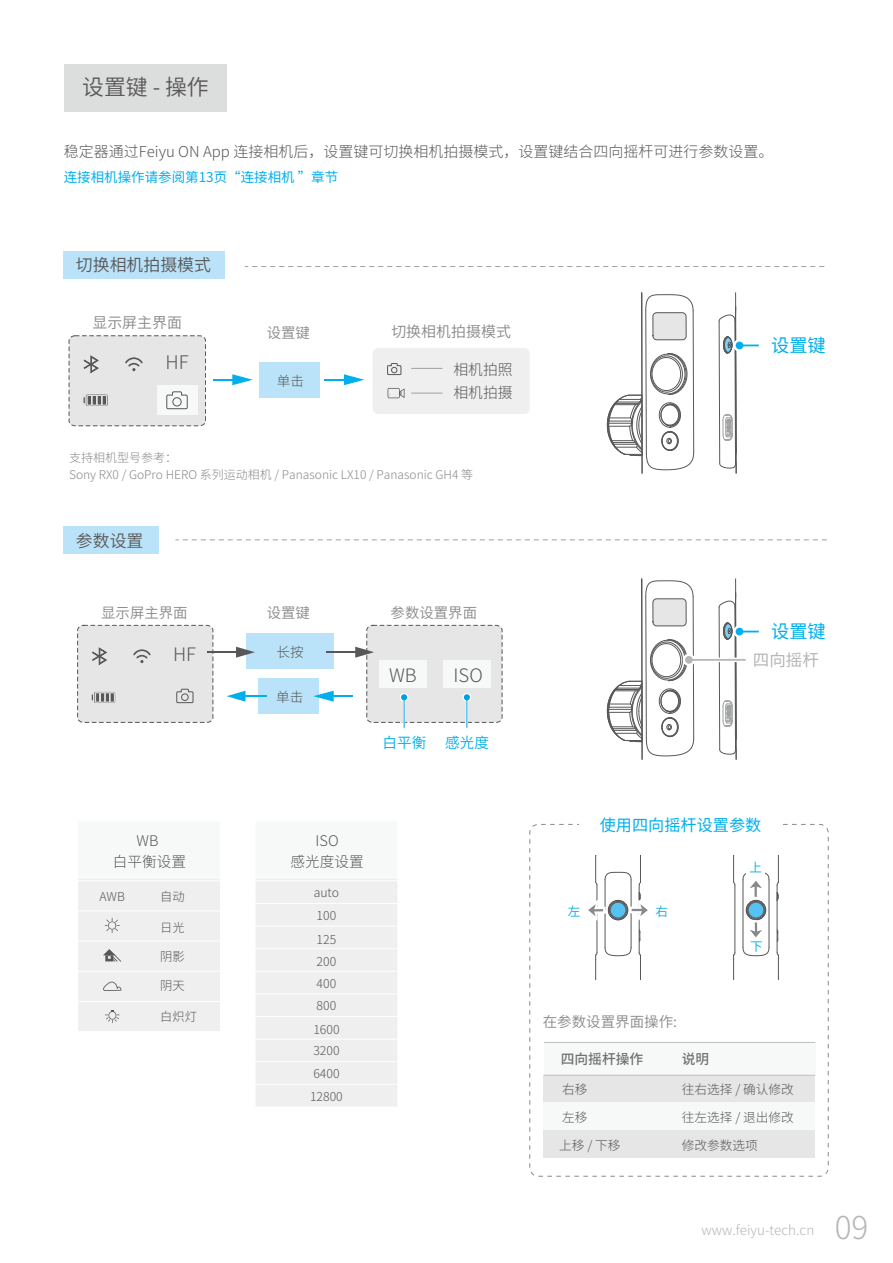
<style>
.page{position:relative;width:893px;height:1263px;background:#fff}
.page>*{position:absolute;margin:0;border:0;box-sizing:border-box;transform-origin:0 0}
.t1{font:300 31.5px "Source Han Sans CN";color:#b5b6b6}
.t2{font:21.9px "Source Han Sans CN";color:#595757}
.t3{font:300 18.75px "Source Han Sans CN";color:#595757}
.t4{font:300 18.6px "Source Han Sans CN";color:#595757}
.t5{font:18.3px "Source Han Sans CN";color:#00afec}
.t6{font:16.95px "Source Han Sans CN";color:#595757}
.t7{font:16.5px "Source Han Sans CN";color:#b5b6b6}
.t8{font:16.2px "Source Han Sans CN";color:#00afec}
.t9{font:300 15px "Source Han Sans CN";color:#595757}
.t10{font:15px "Source Han Sans CN";color:#898989}
.t11{font:300 14.85px/23.7px "Source Han Sans CN";color:#595757}
.t12{font:300 14.7px/21px "Source Han Sans CN";color:#595757;text-align:center}
.t13{font:14.7px "Source Han Sans CN";color:#00a7ea}
.t14{font:14.7px "Source Han Sans CN";color:#00afec}
.t15{font:14.55px "Source Han Sans CN";color:#898989}
.t16{font:14.4px "Source Han Sans CN";color:#898989}
.t17{font:500 13.8px "Source Han Sans CN";color:#727171}
.t18{font:300 13.65px "Source Han Sans CN";color:#595757}
.t19{font:13.5px "Source Han Sans CN";color:#00afec}
.t20{font:300 13.5px "Source Han Sans CN";color:#b5b6b6}
.t21{font:300 12.75px "Source Han Sans CN";color:#595757}
.t22{font:12.6px "Source Han Sans CN";color:#00afec}
.t23{font:300 12.3px/23.1px "Source Han Sans CN";color:#595757}
.t24{font:300 12px/16.5px "Source Han Sans CN";color:#898989}
</style>
<div class="page">
<div style="left:246px;top:633px;width:88px;height:36px;background:#bae3f9"></div>
<div style="left:64px;top:64px;width:163px;height:48px;background:#dcdddd"></div>
<div style="left:373px;top:348px;width:157px;height:66px;background:#efefef"></div>
<hr style="left:411px;top:368px;width:31px;height:1px;background:#9fa0a0">
<hr style="left:411px;top:393px;width:31px;height:1px;background:#9fa0a0">
<svg style="left:69px;top:335px;width:137px;height:91px;background:#e0e0e0"></svg>
<div style="left:173px;top:397px;width:8px;height:9px;border:1px solid #595757;border-radius:50%"></div>
<div style="left:64px;top:251px;width:161px;height:27px;background:#bae3f9"></div>
<div style="left:64px;top:526px;width:95px;height:28px;background:#bae3f9"></div>
<svg style="left:245px;top:266px;width:579px;height:1px"></svg>
<svg style="left:176px;top:539px;width:651px;height:1px"></svg>
<div style="left:259px;top:362px;width:60px;height:35px;background:#bae3f9"></div>
<div style="left:258px;top:678px;width:61px;height:36px;background:#bae3f9"></div>
<svg style="left:606px;top:292px;width:88px;height:181px"></svg>
<svg style="left:719px;top:292px;width:40px;height:181px"></svg>
<svg style="left:606px;top:578px;width:88px;height:182px"></svg>
<svg style="left:719px;top:578px;width:40px;height:182px"></svg>
<hr style="left:687px;top:658px;width:59px;height:4px;background:#fff">
<div style="left:683px;top:654px;width:12px;height:12px;background:#fff;border-radius:50%"></div>
<div style="left:685px;top:656px;width:8px;height:8px;background:#b5b6b6;border-radius:50%"></div>
<hr style="left:689px;top:659px;width:57px;height:2px;background:#b5b6b6">
<div style="left:544px;top:1075px;width:271px;height:28px;background:#e6e6e6"></div>
<div style="left:544px;top:1130px;width:271px;height:27px;background:#e6e6e6"></div>
<div style="left:544px;top:1103px;width:271px;height:27px;background:#f7f8f8"></div>
<hr style="left:404px;top:697px;width:1px;height:31px;background:#00a0e9">
<hr style="left:466px;top:697px;width:1px;height:31px;background:#00a0e9">
<svg style="left:77px;top:625px;width:136px;height:98px;background:#e0e0e0"></svg>
<div style="left:105px;top:693px;width:5px;height:9px;background:#595757"></div>
<div style="left:105px;top:693px;width:5px;height:9px;border:1px solid #e6e6e6"></div>
<div style="left:100px;top:693px;width:5px;height:9px;background:#595757"></div>
<div style="left:100px;top:693px;width:5px;height:9px;border:1px solid #e6e6e6"></div>
<div style="left:95px;top:693px;width:5px;height:9px;background:#595757"></div>
<div style="left:95px;top:693px;width:5px;height:9px;border:1px solid #e6e6e6"></div>
<svg style="left:588px;top:855px;width:60px;height:124px"></svg>
<svg style="left:733px;top:855px;width:46px;height:124px"></svg>
<div style="left:747px;top:858px;width:18px;height:18px;background:#fff"></div>
<div style="left:529px;top:824px;width:300px;height:352px;border:1px dashed #898989;border-radius:8px"></div>
<div style="left:544px;top:1042px;width:271px;height:33px;background:#f7f8f8"></div>
<hr style="left:544px;top:1042px;width:271px;height:1px;background:#bfc0c0">
<hr style="left:544px;top:1075px;width:271px;height:1px;background:#bfc0c0">
<div style="left:255px;top:820px;width:143px;height:287px;background:#efefef"></div>
<hr style="left:255px;top:880px;width:143px;height:1px;background:#fff">
<hr style="left:255px;top:903px;width:143px;height:1px;background:#fff">
<hr style="left:255px;top:926px;width:143px;height:1px;background:#fff">
<hr style="left:255px;top:948px;width:143px;height:1px;background:#fff">
<hr style="left:255px;top:971px;width:143px;height:1px;background:#fff">
<hr style="left:255px;top:993px;width:143px;height:1px;background:#fff">
<hr style="left:255px;top:1016px;width:143px;height:1px;background:#fff">
<hr style="left:255px;top:1039px;width:143px;height:1px;background:#fff">
<hr style="left:255px;top:1061px;width:143px;height:1px;background:#fff">
<hr style="left:255px;top:1084px;width:143px;height:1px;background:#fff">
<div style="left:255px;top:820px;width:143px;height:58px;background:#f7f8f8"></div>
<div style="left:77px;top:820px;width:144px;height:212px;background:#efefef;border:1px solid #fff"></div>
<hr style="left:78px;top:880px;width:143px;height:1px;background:#fff">
<hr style="left:78px;top:910px;width:143px;height:1px;background:#fff">
<hr style="left:78px;top:941px;width:143px;height:1px;background:#fff">
<hr style="left:78px;top:971px;width:143px;height:1px;background:#fff">
<hr style="left:78px;top:1001px;width:143px;height:1px;background:#fff">
<svg style="left:105px;top:1010px;width:15px;height:13px"></svg>
<svg style="left:103px;top:949px;width:18px;height:12px"></svg>
<svg style="left:105px;top:918px;width:15px;height:15px"></svg>
<svg style="left:103px;top:982px;width:18px;height:9px"></svg>
<div style="left:77px;top:820px;width:144px;height:58px;background:#f7f8f8"></div>
<hr style="left:326px;top:651px;width:36px;height:2px;background:#595757">
<svg style="left:355px;top:625px;width:147px;height:98px"></svg>
<hr style="left:207px;top:651px;width:35px;height:2px;background:#595757">
<svg style="left:236px;top:647px;width:19px;height:11px"></svg>
<hr style="left:239px;top:695px;width:28px;height:2px;background:#00afec">
<svg style="left:227px;top:691px;width:18px;height:11px"></svg>
<hr style="left:327px;top:695px;width:26px;height:2px;background:#00afec">
<svg style="left:313px;top:691px;width:21px;height:11px"></svg>
<hr style="left:213px;top:379px;width:26px;height:2px;background:#00afec">
<svg style="left:232px;top:374px;width:21px;height:11px"></svg>
<hr style="left:324px;top:379px;width:26px;height:2px;background:#00afec">
<svg style="left:344px;top:374px;width:20px;height:11px"></svg>
<h2 class="t2" style="left:82px;top:75px;width:128px">设置键 - 操作</h2>
<p class="t9" style="left:64px;top:143px;width:711px">稳定器通过Feiyu ON App 连接相机后，设置键可切换相机拍摄模式，设置键结合四向摇杆可进行参数设置。</p>
<p class="t19" style="left:64px;top:170px;width:276px">连接相机操作请参阅第13页“连接相机 ”章节</p>
<h3 class="t6" style="left:76px;top:255px;width:137px">切换相机拍摄模式</h3>
<p class="t10" style="left:92px;top:314px;width:91px">显示屏主界面</p>
<h3 class="t3" style="left:165px;top:352px;width:25px">HF</h3>
<p class="t16" style="left:267px;top:324px;width:45px">设置键</p>
<p class="t18" style="left:277px;top:373px;width:29px">单击</p>
<p class="t10" style="left:391px;top:323px;width:121px">切换相机拍摄模式</p>
<p class="t11" style="left:453px;top:358px;width:61px">相机拍照相机拍摄</p>
<p class="t24" style="left:69px;top:450px;width:406px">支持相机型号参考：<br>Sony RX0 / GoPro HERO 系列运动相机 / Panasonic LX10 / Panasonic GH4 等</p>
<h3 class="t6" style="left:76px;top:531px;width:69px">参数设置</h3>
<p class="t16" style="left:101px;top:605px;width:88px">显示屏主界面</p>
<p class="t16" style="left:267px;top:605px;width:45px">设置键</p>
<h3 class="t4" style="left:173px;top:644px;width:25px">HF</h3>
<p class="t18" style="left:276px;top:645px;width:29px">长按</p>
<p class="t18" style="left:276px;top:690px;width:29px">单击</p>
<p class="t16" style="left:391px;top:605px;width:88px">参数设置界面</p>
<h3 class="t4" style="left:389px;top:665px;width:29px">WB</h3>
<h3 class="t4" style="left:454px;top:665px;width:31px">ISO</h3>
<p class="t14" style="left:445px;top:734px;width:45px">感光度</p>
<p class="t14" style="left:382px;top:734px;width:45px">白平衡</p>
<p class="t13" style="left:445px;top:734px;width:45px">兆像素</p>
<p class="t13" style="left:382px;top:734px;width:45px">兆像素</p>
<p class="t12" style="left:113px;top:830px;width:75px">WB<br>白平衡设置</p>
<p class="t23" style="left:99px;top:885px;width:27px">AWB</p>
<p class="t23" style="left:160px;top:885px;width:26px">自动</p>
<p class="t23" style="left:160px;top:916px;width:26px">日光</p>
<p class="t23" style="left:160px;top:946px;width:26px">阴影</p>
<p class="t23" style="left:160px;top:975px;width:26px">阴天</p>
<p class="t23" style="left:160px;top:1005px;width:38px">白炽灯</p>
<p class="t12" style="left:316px;top:830px;width:25px">ISO</p>
<p class="t12" style="left:290px;top:851px;width:75px">感光度设置</p>
<p class="t23" style="left:314px;top:881px;width:27px">auto<br>100<br>125<br>200</p>
<p class="t23" style="left:317px;top:972px;width:21px;line-height:22.2px">400<br>800</p>
<p class="t23" style="left:313px;top:1018px;width:28px">1600</p>
<p class="t23" style="left:313px;top:1039px;width:28px">3200</p>
<p class="t23" style="left:313px;top:1062px;width:28px">6400</p>
<p class="t23" style="left:310px;top:1085px;width:34px">12800</p>
<h3 class="t5" style="left:771px;top:335px;width:56px">设置键</h3>
<h3 class="t5" style="left:771px;top:621px;width:56px">设置键</h3>
<h3 class="t7" style="left:753px;top:650px;width:67px">四向摇杆</h3>
<h3 class="t8" style="left:600px;top:816px;width:163px">使用四向摇杆设置参数</h3>
<p class="t22" style="left:568px;top:904px;width:14px">左</p>
<p class="t22" style="left:656px;top:904px;width:14px">右</p>
<p class="t15" style="left:543px;top:1014px;width:136px">在参数设置界面操作:</p>
<p class="t17" style="left:561px;top:1052px;width:84px">四向摇杆操作</p>
<p class="t17" style="left:682px;top:1052px;width:29px">说明</p>
<p class="t22" style="left:749px;top:860px;width:14px">上</p>
<p class="t22" style="left:750px;top:939px;width:14px">下</p>
<p class="t21" style="left:562px;top:1082px;width:27px">右移</p>
<p class="t21" style="left:682px;top:1082px;width:114px">往右选择 / 确认修改</p>
<p class="t21" style="left:562px;top:1110px;width:27px">左移</p>
<p class="t21" style="left:682px;top:1110px;width:114px">往左选择 / 退出修改</p>
<p class="t21" style="left:559px;top:1138px;width:63px">上移 / 下移</p>
<p class="t21" style="left:682px;top:1138px;width:78px">修改参数选项</p>
<p class="t20" style="left:701px;top:1222px;width:115px">www.feiyu-tech.cn</p>
<h1 class="t1" style="left:835px;top:1209px;width:35px">09</h1>
</div>
